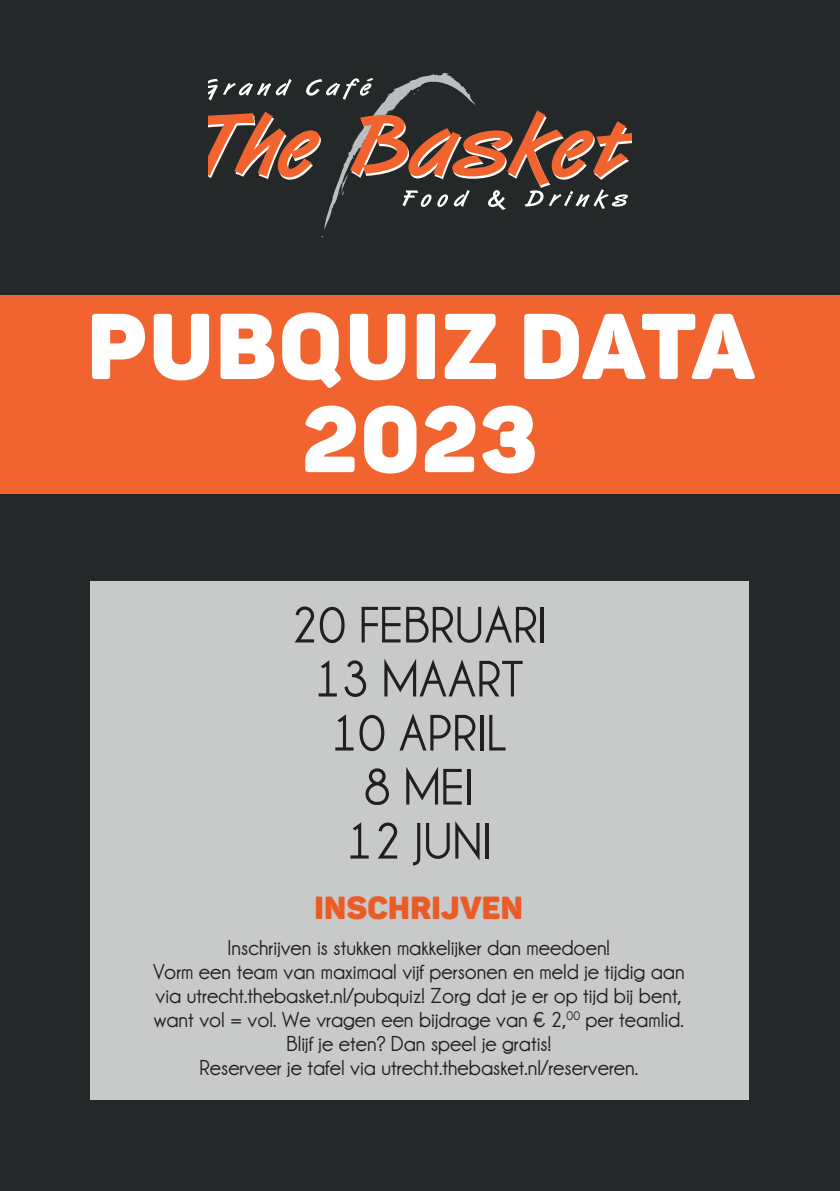
<style>
.page{position:relative;width:840px;height:1191px;background:#fff}
.page>*{position:absolute;margin:0;border:0;box-sizing:border-box;transform-origin:0 0}
.t1{font:91.8px "Panton Black Caps";letter-spacing:.025em;color:#fff}
.t2{font:700 52px "Champagne&Limousines";color:#231f20}
.t3{font:31.6px "Panton Black Caps";letter-spacing:.01em;color:#eb5b25}
.t4{font:700 22px "Champagne&Limousines";color:#231f20}
</style>
<div class="page">
<div style="left:0;top:0;width:839px;height:1191px;background:#252828"></div>
<div style="left:91px;top:581px;width:657px;height:519px;background:#c8c9c9"></div>
<div style="left:0;top:295px;width:839px;height:198px;background:#f2642f"></div>
<svg style="left:208px;top:73px;width:423px;height:164px"></svg>
<p class="t1" style="left:87px;top:287px;width:668px">PUBQUIZ DATA</p>
<p class="t1" style="left:302px;top:380px;width:237px">2023</p>
<p class="t2" style="left:290px;top:595px;width:258px">20 FEBRUARI</p>
<p class="t2" style="left:314px;top:649px;width:211px">13 MAART</p>
<p class="t2" style="left:330px;top:703px;width:178px">10 APRIL</p>
<p class="t2" style="left:363px;top:757px;width:112px">8 MEI</p>
<p class="t2" style="left:345px;top:811px;width:147px">12 JUNI</p>
<p class="t3" style="left:314px;top:887px;width:210px">INSCHRIJVEN</p>
<p class="t4" style="left:227px;top:935px;width:384px">Inschrijven is stukken makkelijker dan meedoen!</p>
<p class="t4" style="left:153px;top:959px;width:533px">Vorm een team van maximaal vijf personen en meld je tijdig aan</p>
<p class="t4" style="left:155px;top:983px;width:527px">via utrecht.thebasket.nl/pubquiz! Zorg dat je er op tijd bij bent,</p>
<p class="t4" style="left:154px;top:1007px;width:531px">want vol = vol. We vragen een bijdrage van € 2,<sup>00</sup> per teamlid.</p>
<p class="t4" style="left:286px;top:1031px;width:266px">Blijf je eten? Dan speel je gratis!</p>
<p class="t4" style="left:199px;top:1055px;width:440px">Reserveer je tafel via utrecht.thebasket.nl/reserveren.</p>
</div>
